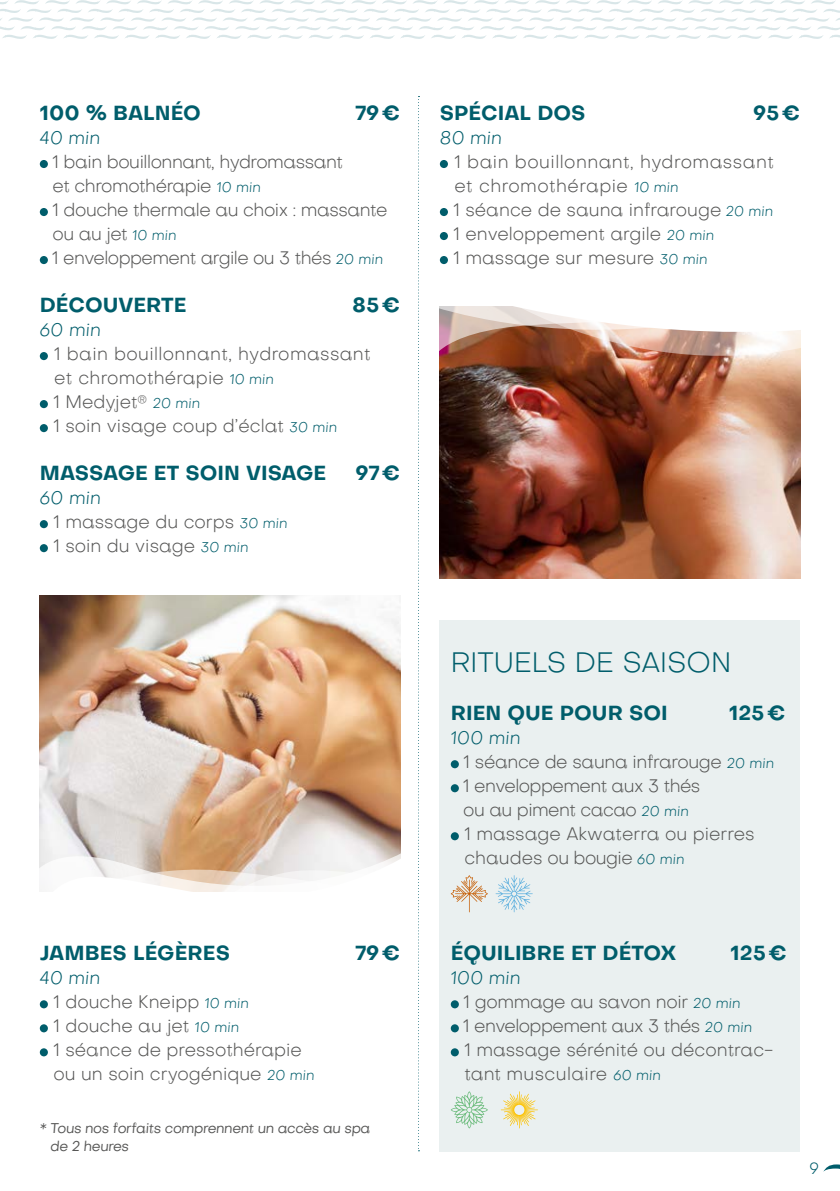
<style>
.page{position:relative;width:840px;height:1191px;background:#fff}
.page>*{position:absolute;margin:0;border:0;box-sizing:border-box;transform-origin:0 0}
.t1{font:300 28px "Subjectivity";color:#005d6b}
.t2{font:700 20px "Subjectivity";color:#005d6b}
.t3{font:300 18px/24px "Subjectivity";color:#565655}
.t4{font:300 18px/24px "Subjectivity";letter-spacing:-.02em;color:#565655}
.t5{font:300 18px/24px "Subjectivity";letter-spacing:-.025em;color:#565655}
.t6{font:italic 300 18px "Subjectivity";color:#005d6b}
.t7{font:300 16px "Subjectivity";color:#005d6b}
.t8{font:italic 14px/18px "Subjectivity";letter-spacing:-.03em;color:#565655}
.s1{font-style:italic;font-size:14px;color:#005d6b}
.s2{font-style:italic;color:#005d6b}
</style>
<div class="page">
<svg style="left:823px;top:1164px;width:16px;height:8px"></svg>
<svg style="left:0;top:0;width:839px;height:39px"></svg>
<div style="left:40px;top:160px;width:8px;height:8px;background:#005d6b;border-radius:50%"></div>
<div style="left:40px;top:208px;width:8px;height:8px;background:#005d6b;border-radius:50%"></div>
<div style="left:40px;top:256px;width:8px;height:8px;background:#005d6b;border-radius:50%"></div>
<div style="left:40px;top:352px;width:8px;height:8px;background:#005d6b;border-radius:50%"></div>
<div style="left:40px;top:400px;width:8px;height:8px;background:#005d6b;border-radius:50%"></div>
<div style="left:40px;top:424px;width:8px;height:8px;background:#005d6b;border-radius:50%"></div>
<div style="left:40px;top:520px;width:8px;height:8px;background:#005d6b;border-radius:50%"></div>
<div style="left:40px;top:544px;width:8px;height:8px;background:#005d6b;border-radius:50%"></div>
<div style="left:40px;top:1000px;width:8px;height:8px;background:#005d6b;border-radius:50%"></div>
<div style="left:40px;top:1024px;width:8px;height:8px;background:#005d6b;border-radius:50%"></div>
<div style="left:40px;top:1048px;width:8px;height:8px;background:#005d6b;border-radius:50%"></div>
<img style="left:40px;top:595px;width:360px;height:252px">
<svg style="left:39px;top:847px;width:362px;height:45px"></svg>
<svg style="left:418px;top:96px;width:383px;height:1055px"></svg>
<p class="t2" style="left:40px;top:101px;width:162px">100 % BALNÉO</p>
<p class="t6" style="left:40px;top:131px;width:62px">40 min</p>
<p class="t5" style="left:52px;top:150px;width:337px">1 bain bouillonnant, hydromassant<br>et chromothérapie <span class="s1">10 min<br></span>1 douche thermale au choix : massante ou au jet <span class="s1">10 min<br></span>1 enveloppement argile ou 3 thés <span class="s1">20 min</span></p>
<p class="t2" style="left:40px;top:293px;width:148px">DÉCOUVERTE</p>
<p class="t6" style="left:40px;top:323px;width:63px">60 min</p>
<p class="t3" style="left:53px;top:342px;width:319px">1 bain bouillonnant, hydromassant et chromothérapie <span class="s1">10 min<br></span>1 Medyjet<sup>®</sup> <span class="s1">20 min<br></span>1 soin visage coup d’éclat <span class="s1">30 min</span></p>
<p class="t2" style="left:40px;top:461px;width:288px">MASSAGE ET SOIN VISAGE</p>
<p class="t3" style="left:53px;top:486px;width:236px;text-indent:-14px"><span class="s2">60 min<br></span>1 massage du corps <span class="s1">30 min<br></span>1 soin du visage <span class="s1">30 min</span></p>
<p class="t2" style="left:355px;top:101px;width:46px">79 €</p>
<p class="t2" style="left:352px;top:293px;width:50px">85 €</p>
<p class="t2" style="left:355px;top:461px;width:46px">97 €</p>
<p class="t2" style="left:439px;top:101px;width:147px">SPÉCIAL DOS</p>
<p class="t2" style="left:752px;top:101px;width:48px">95 €</p>
<p class="t6" style="left:439px;top:131px;width:64px">80 min</p>
<p class="t3" style="left:453px;top:150px;width:322px">1 bain bouillonnant, hydromassant et chromothérapie <span class="s1">10 min<br></span>1 séance de sauna infrarouge <span class="s1">20 min<br></span>1 enveloppement argile <span class="s1">20 min<br></span>1 massage sur mesure <span class="s1">30 min</span></p>
<h1 class="t1" style="left:450px;top:646px;width:282px">RITUELS DE SAISON</h1>
<p class="t2" style="left:450px;top:701px;width:218px">RIEN QUE POUR SOI</p>
<p class="t4" style="left:463px;top:726px;width:312px;text-indent:-12px"><span class="s2">100 min<br></span>1 séance de sauna infrarouge <span class="s1">20 min<br></span>1 enveloppement aux 3 thés<br>ou au piment cacao <span class="s1">20 min<br></span>1 massage Akwaterra ou pierres chaudes ou bougie <span class="s1">60 min</span></p>
<p class="t2" style="left:728px;top:701px;width:58px">125 €</p>
<p class="t2" style="left:40px;top:941px;width:192px">JAMBES LÉGÈRES</p>
<p class="t3" style="left:53px;top:966px;width:262px;text-indent:-14px"><span class="s2">40 min<br></span>1 douche Kneipp <span class="s1">10 min<br></span>1 douche au jet <span class="s1">10 min<br></span>1 séance de pressothérapie ou un soin cryogénique <span class="s1">20 min</span></p>
<p class="t2" style="left:450px;top:941px;width:227px">ÉQUILIBRE ET DÉTOX</p>
<p class="t4" style="left:463px;top:966px;width:311px;text-indent:-12px"><span class="s2">100 min<br></span>1 gommage au savon noir <span class="s1">20 min<br></span>1 enveloppement aux 3 thés <span class="s1">20 min<br></span>1 massage sérénité ou décontrac&shy;tant musculaire <span class="s1">60 min</span></p>
<p class="t2" style="left:355px;top:941px;width:46px">79 €</p>
<p class="t2" style="left:730px;top:941px;width:58px">125 €</p>
<p class="t8" style="left:50px;top:1120px;width:321px;text-indent:-11px">* Tous nos forfaits comprennent un accès au spa de 2 heures</p>
<p class="t7" style="left:808px;top:1159px;width:11px">9</p>
</div>
